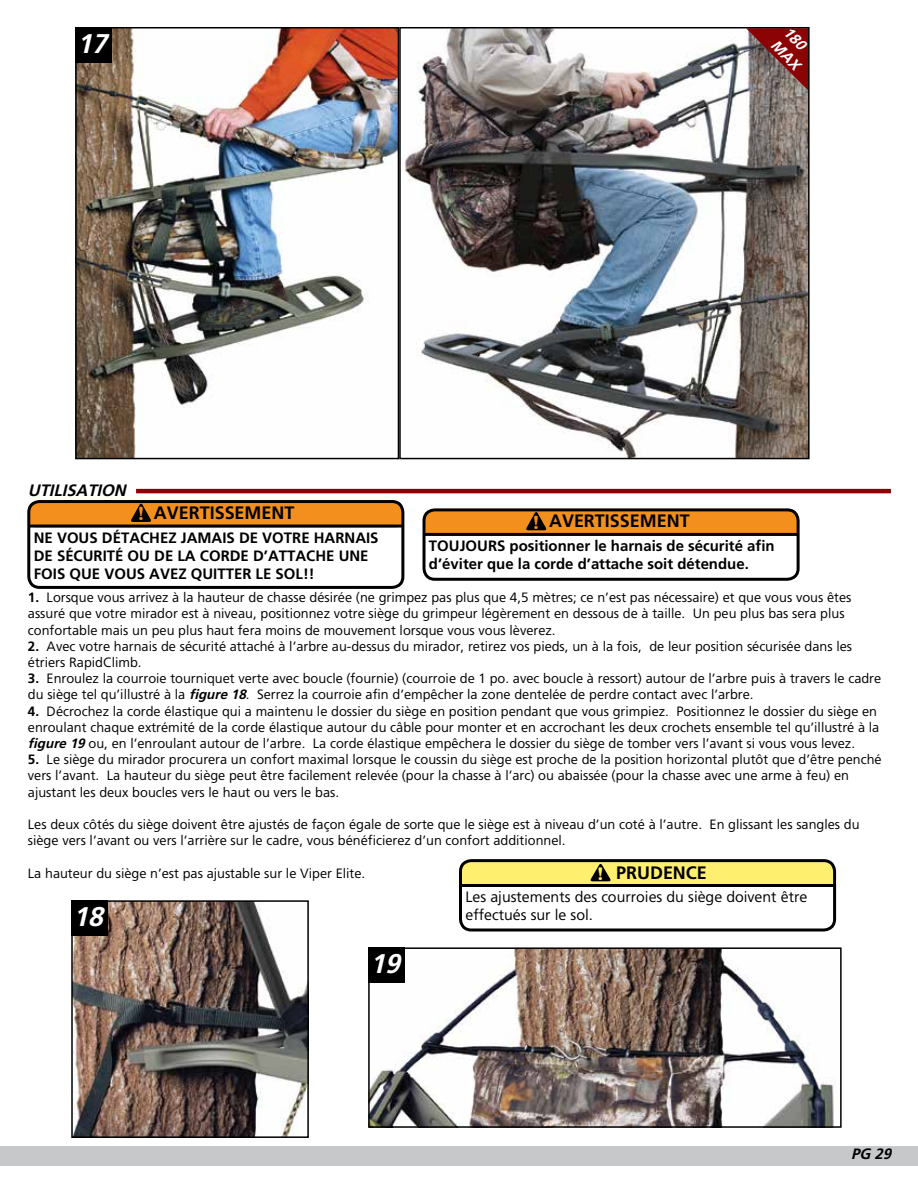
<style>
.page{position:relative;width:918px;height:1188px;background:#fff}
.page>*{position:absolute;margin:0;border:0;box-sizing:border-box;transform-origin:0 0}
.t1{font:italic 700 27px "Weissach";color:#fff}
.t2{font:700 18px "Weissach";color:#000}
.t3{font:italic 700 16.5px "Weissach";color:#000}
.t4{font:700 15px/18px "Weissach";color:#000}
.t5{font:15px/18px "Weissach";color:#000}
.t6{font:italic 700 15px/18px "Weissach";color:#fff}
.t7{font:italic 700 15px "Weissach";color:#000}
.t8{font:13.5px/16.2px "Weissach";color:#000}
.s1{font-family:"Garamand SW";font-size:21.15px;color:#f3901d}
.s2{font-weight:700}
.s3{font-weight:700;font-style:italic}
.s4{font-family:"Garamand SW";font-size:20.25px;color:#ffef6f}
</style>
<div class="page">
<hr style="left:136px;top:489px;width:755px;height:4px;background:#8b0304">
<img style="left:74px;top:903px;width:232px;height:232px">
<div style="left:71px;top:900px;width:238px;height:238px;border:2px solid #000"></div>
<div style="left:71px;top:900px;width:36px;height:36px;background:#000"></div>
<img style="left:371px;top:950px;width:463px;height:175px">
<div style="left:368px;top:947px;width:474px;height:181px;border:2px solid #000"></div>
<div style="left:368px;top:947px;width:36px;height:36px;background:#000"></div>
<img style="left:78px;top:30px;width:318px;height:426px">
<div style="left:75px;top:27px;width:324px;height:432px;border:2px solid #000"></div>
<div style="left:75px;top:27px;width:36px;height:35px;background:#000"></div>
<img style="left:404px;top:30px;width:403px;height:426px">
<div style="left:399px;top:27px;width:411px;height:432px;border:2px solid #000"></div>
<svg style="left:746px;top:28px;width:62px;height:62px;background:#87403f"></svg>
<div style="left:0;top:1146px;width:918px;height:19px;background:#c7c8ca"></div>
<div style="left:28px;top:501px;width:375px;height:27px;background:#f3901d;border-radius:8px"></div>
<svg style="left:131px;top:504px;width:20px;height:18px"></svg>
<hr style="left:28px;top:525px;width:375px;height:3px;background:#000">
<div style="left:27px;top:500px;width:377px;height:89px;border:3px solid #000;border-radius:11px"></div>
<div style="left:424px;top:509px;width:374px;height:27px;background:#f3901d;border-radius:8px"></div>
<svg style="left:526px;top:512px;width:21px;height:18px"></svg>
<hr style="left:424px;top:533px;width:374px;height:3px;background:#000">
<div style="left:423px;top:508px;width:377px;height:73px;border:3px solid #000;border-radius:11px"></div>
<div style="left:460px;top:862px;width:376px;height:25px;background:#ffef6f;border-radius:8px"></div>
<hr style="left:460px;top:884px;width:374px;height:3px;background:#000">
<div style="left:459px;top:859px;width:377px;height:72px;border:3px solid #000;border-radius:11px"></div>
<svg style="left:590px;top:864px;width:21px;height:17px"></svg>
<h1 class="t1" style="left:77px;top:28px;width:31px">17</h1>
<p class="t6" style="left:793px;top:23px;width:36px;rotate:45deg">180<br>MAX</p>
<p class="t3" style="left:28px;top:481px;width:99px">UTILISATION</p>
<h2 class="t2" style="left:138px;top:502px;width:158px"><span class="s1">!</span> AVERTISSEMENT</h2>
<p class="t4" style="left:34px;top:528px;width:346px">NE VOUS DÉTACHEZ JAMAIS DE VOTRE HARNAIS<br>DE SÉCURITÉ OU DE LA CORDE D’ATTACHE UNE<br>FOIS QUE VOUS AVEZ QUITTER LE SOL!!</p>
<h2 class="t2" style="left:533px;top:511px;width:158px"><span class="s1">!</span> AVERTISSEMENT</h2>
<p class="t4" style="left:429px;top:537px;width:347px">TOUJOURS positionner le harnais de sécurité afin d’éviter que la corde d’attache soit détendue.</p>
<p class="t8" style="left:28px;top:589px;width:825px"><span class="s2">1.</span> Lorsque vous arrivez à la hauteur de chasse désirée (ne grimpez pas plus que 4,5 mètres; ce n’est pas nécessaire) et que vous vous êtes assuré que votre mirador est à niveau, positionnez votre siège du grimpeur légèrement en dessous de à taille. Un peu plus bas sera plus confortable mais un peu plus haut fera moins de mouvement lorsque vous vous lèverez.</p>
<p class="t8" style="left:28px;top:638px;width:826px"><span class="s2">2.</span> Avec votre harnais de sécurité attaché à l’arbre au-dessus du mirador, retirez vos pieds, un à la fois, de leur position sécurisée dans les étriers RapidClimb.</p>
<p class="t8" style="left:28px;top:670px;width:855px"><span class="s2">3.</span> Enroulez la courroie tourniquet verte avec boucle (fournie) (courroie de 1 po. avec boucle à ressort) autour de l’arbre puis à travers le cadre du siège tel qu’illustré à la <span class="s3">figure 18</span>. Serrez la courroie afin d’empêcher la zone dentelée de perdre contact avec l’arbre.</p>
<p class="t8" style="left:28px;top:703px;width:853px"><span class="s2">4.</span> Décrochez la corde élastique qui a maintenu le dossier du siège en position pendant que vous grimpiez. Positionnez le dossier du siège en enroulant chaque extrémité de la corde élastique autour du câble pour monter et en accrochant les deux crochets ensemble tel qu’illustré à la <span class="s3">figure 19</span> ou, en l’enroulant autour de l’arbre. La corde élastique empêchera le dossier du siège de tomber vers l’avant si vous vous levez.</p>
<p class="t8" style="left:28px;top:751px;width:855px"><span class="s2">5.</span> Le siège du mirador procurera un confort maximal lorsque le coussin du siège est proche de la position horizontal plutôt que d’être penché vers l’avant. La hauteur du siège peut être facilement relevée (pour la chasse à l’arc) ou abaissée (pour la chasse avec une arme à feu) en ajustant les deux boucles vers le haut ou vers le bas.</p>
<p class="t8" style="left:28px;top:816px;width:833px">Les deux côtés du siège doivent être ajustés de façon égale de sorte que le siège est à niveau d’un coté à l’autre. En glissant les sangles du siège vers l’avant ou vers l’arrière sur le cadre, vous bénéficierez d’un confort additionnel.</p>
<p class="t8" style="left:28px;top:865px;width:339px">La hauteur du siège n’est pas ajustable sur le Viper Elite.</p>
<h2 class="t2" style="left:597px;top:862px;width:111px"><span class="s4">!</span> PRUDENCE</h2>
<p class="t5" style="left:465px;top:887px;width:343px">Les ajustements des courroies du siège doivent être effectués sur le sol.</p>
<h1 class="t1" style="left:73px;top:901px;width:31px">18</h1>
<h1 class="t1" style="left:370px;top:948px;width:31px">19</h1>
<p class="t7" style="left:851px;top:1145px;width:41px">PG 29</p>
</div>
